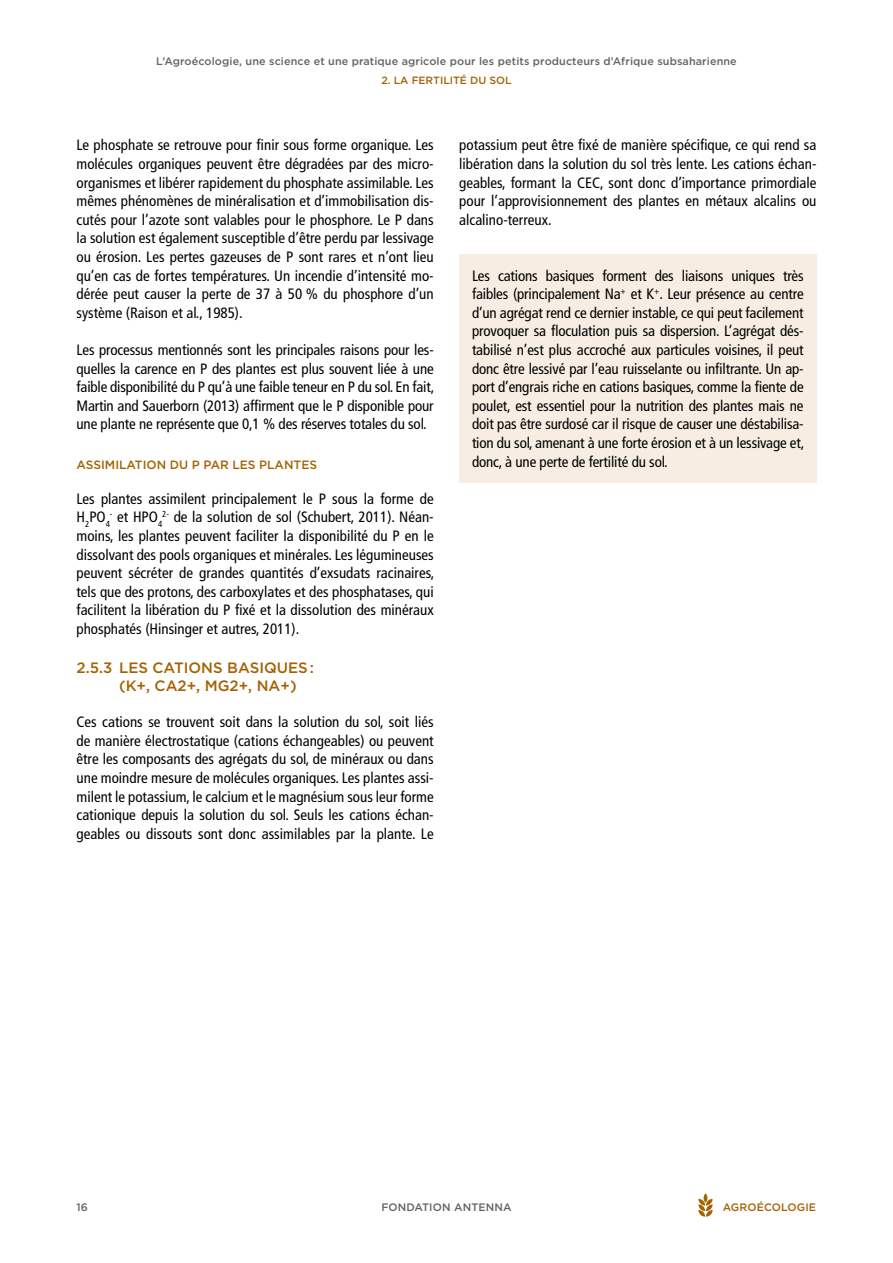
<style>
.page{position:relative;width:893px;height:1263px;background:#fff}
.page>*{position:absolute;margin:0;border:0;box-sizing:border-box;transform-origin:0 0}
.t1{font:condensed 15px/18.6px "Frutiger LT Pro";color:#000;text-align:justify}
.t2{font:500 15px/18px "Gotham";color:#a46302}
.t3{font:500 12px "Gotham";color:#a46302}
.t4{font:500 10.8px "Gotham";letter-spacing:.01em;color:#636362}
.t5{font:500 10.8px "Gotham";letter-spacing:.01em;color:#a46302}
.t6{font:500 10.5px "Gotham";color:#a46302}
</style>
<div class="page">
<svg style="left:698px;top:1193px;width:15px;height:24px"></svg>
<div style="left:459px;top:254px;width:357px;height:229px;background:#f7ede3"></div>
<p class="t4" style="left:156px;top:54px;width:582px">L’Agroécologie, une science et une pratique agricole pour les petits producteurs d’Afrique subsaharienne</p>
<p class="t6" style="left:381px;top:74px;width:38px">2. La fertilité</p>
<p class="t6" style="left:470px;top:74px;width:28px">du sol</p>
<p class="t1" style="left:77px;top:136px;width:359px">Le phosphate se retrouve pour finir sous forme organique. Les molécules organiques peuvent être dégradées par des micro&shy;organismes et libérer rapidement du phosphate assimilable. Les mêmes phénomènes de minéralisation et d’immobilisation dis&shy;cutés pour l’azote sont valables pour le phosphore. Le P dans la solution est également susceptible d’être perdu par lessivage ou érosion. Les pertes gazeuses de P sont rares et n’ont lieu qu’en cas de fortes températures. Un incendie d’intensité mo&shy;dérée peut causer la perte de 37 à 50 % du phosphore d’un système (Raison et al., 1985).</p>
<p class="t1" style="left:77px;top:341px;width:359px">Les processus mentionnés sont les principales raisons pour les&shy;quelles la carence en P des plantes est plus souvent liée à une faible disponibilité du P qu’à une faible teneur en P du sol. En fait, Martin and Sauerborn (2013) affirment que le P disponible pour une plante ne représente que 0,1 % des réserves totales du sol.</p>
<p class="t3" style="left:77px;top:457px;width:242px">ASSIMILATION DU P PAR LES PLANTES</p>
<p class="t1" style="left:77px;top:489px;width:359px">Les plantes assimilent principalement le P sous la forme de H<sub>2</sub>PO<sub>4</sub><sup>-</sup> et HPO<sub>4</sub><sup>2-</sup> de la solution de sol (Schubert, 2011). Néan&shy;moins, les plantes peuvent faciliter la disponibilité du P en le dissolvant des pools organiques et minérales. Les légumineuses peuvent sécréter de grandes quantités d’exsudats racinaires, tels que des protons, des carboxylates et des phosphatases, qui facilitent la libération du P fixé et la dissolution des minéraux phosphatés (Hinsinger et autres, 2011).</p>
<p class="t2" style="left:119px;top:659px;width:196px;text-indent:-43px">2.5.3 LES CATIONS BASIQUES : (K+, CA2+, MG2+, NA+)</p>
<p class="t1" style="left:77px;top:713px;width:359px">Ces cations se trouvent soit dans la solution du sol, soit liés de manière électrostatique (cations échangeables) ou peuvent être les composants des agrégats du sol, de minéraux ou dans une moindre mesure de molécules organiques. Les plantes assi&shy;milent le potassium, le calcium et le magnésium sous leur forme cationique depuis la solution du sol. Seuls les cations échan&shy;geables ou dissouts sont donc assimilables par la plante. Le</p>
<p class="t1" style="left:459px;top:136px;width:359px">potassium peut être fixé de manière spécifique, ce qui rend sa libération dans la solution du sol très lente. Les cations échan&shy;geables, formant la CEC, sont donc d’importance primordiale pour l’approvisionnement des plantes en métaux alcalins ou alcalino-terreux.</p>
<p class="t1" style="left:472px;top:266px;width:334px">Les cations basiques forment des liaisons uniques très faibles (principalement Na<sup>+</sup> et K<sup>+</sup>. Leur présence au centre d’un agrégat rend ce dernier instable, ce qui peut facilement provoquer sa floculation puis sa dispersion. L’agrégat dés&shy;tabilisé n’est plus accroché aux particules voisines, il peut donc être lessivé par l’eau ruisselante ou infiltrante. Un ap&shy;port d’engrais riche en cations basiques, comme la fiente de poulet, est essentiel pour la nutrition des plantes mais ne doit pas être surdosé car il risque de causer une déstabilisa&shy;tion du sol, amenant à une forte érosion et à un lessivage et, donc, à une perte de fertilité du sol.</p>
<p class="t4" style="left:77px;top:1200px;width:13px">16</p>
<p class="t4" style="left:381px;top:1200px;width:132px">FONDATION ANTENNA</p>
<p class="t5" style="left:723px;top:1200px;width:95px">AGROÉCOLOGIE</p>
</div>
